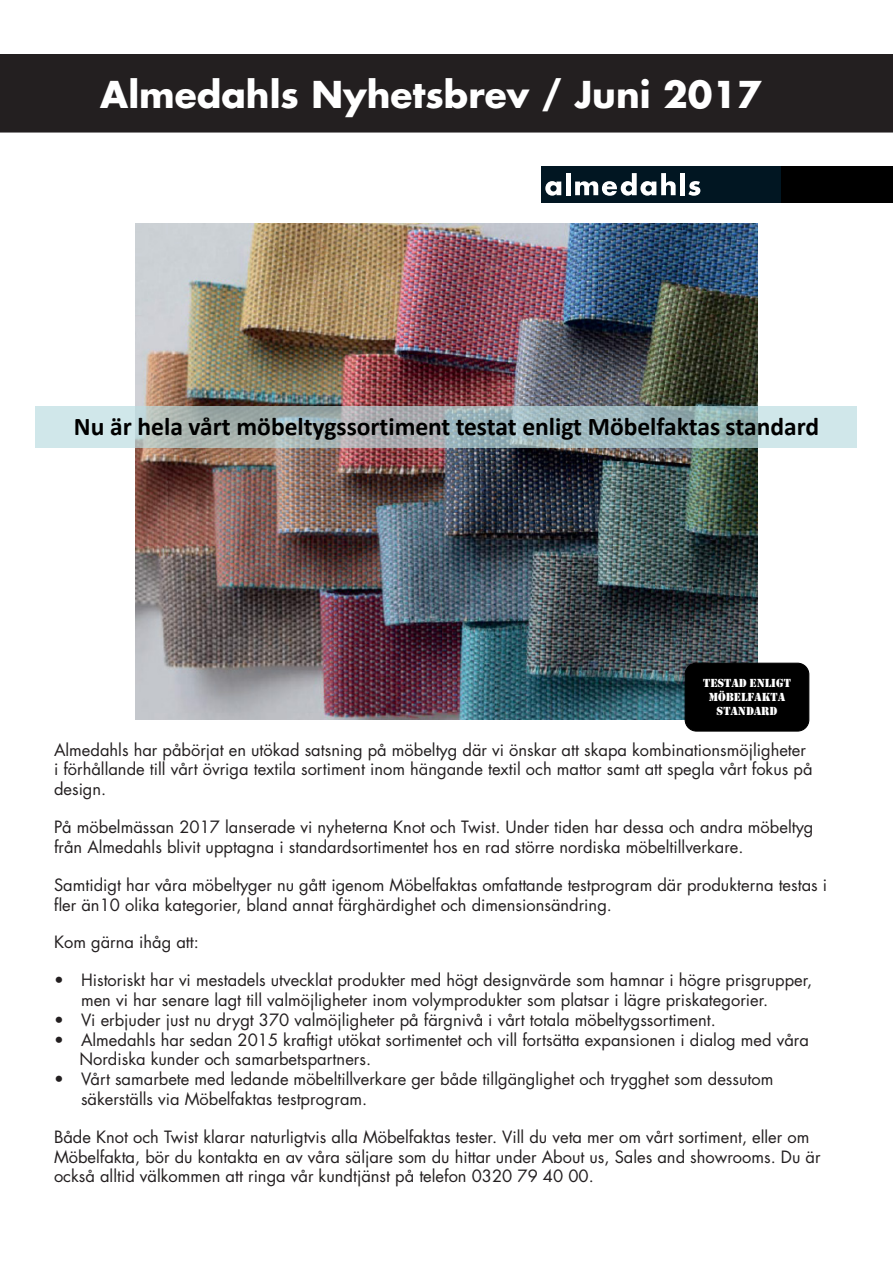
<style>
.page{position:relative;width:893px;height:1263px;background:#fff}
.page>*{position:absolute;margin:0;border:0;box-sizing:border-box;transform-origin:0 0}
.t1{font:700 36px "Futura Std";color:#fff}
.t2{font:700 25.5px "Calibri";letter-spacing:-.005em;color:#000}
.t3{font:16.5px/19.8px "Futura Std";color:#231f20}
.t4{font:12px/14.4px "Stencil";color:#fff;text-align:center}
</style>
<div class="page">
<div style="left:1px;top:55px;width:891px;height:77px;background:#231f20"></div>
<div style="left:0;top:54px;width:893px;height:79px;border:2px solid #231f20"></div>
<div style="left:541px;top:166px;width:352px;height:36px;background:#000"></div>
<div style="left:541px;top:166px;width:240px;height:36px;background:#011622"></div>
<svg style="left:545px;top:181px;width:16px;height:15px"></svg>
<div style="left:566px;top:173px;width:5px;height:22px;background:#fff"></div>
<svg style="left:575px;top:173px;width:101px;height:23px"></svg>
<div style="left:680px;top:173px;width:5px;height:22px;background:#fff"></div>
<svg style="left:688px;top:181px;width:12px;height:15px"></svg>
<img style="left:136px;top:223px;width:621px;height:496px">
<div style="left:36px;top:406px;width:821px;height:42px;background:#badde1;opacity:.68"></div>
<div style="left:685px;top:663px;width:124px;height:68px;background:#000;border:1px solid #000;border-radius:11px"></div>
<p class="t1" style="left:100px;top:71px;width:663px">Almedahls Nyhetsbrev / Juni 2017</p>
<p class="t2" style="left:74px;top:409px;width:747px">Nu är hela vårt möbeltygssortiment testat enligt Möbelfaktas standard</p>
<p class="t4" style="left:703px;top:675px;width:89px">TESTAD ENLIGT<br>MÖBELFAKTA<br>STANDARD</p>
<p class="t3" style="left:54px;top:740px;width:760px">Almedahls har påbörjat en utökad satsning på möbeltyg där vi önskar att skapa kombinationsmöjligheter i förhållande till vårt övriga textila sortiment inom hängande textil och mattor samt att spegla vårt fokus på design.</p>
<p class="t3" style="left:54px;top:817px;width:761px">På möbelmässan 2017 lanserade vi nyheterna Knot och Twist. Under tiden har dessa och andra möbeltyg från Almedahls blivit upptagna i standardsortimentet hos en rad större nordiska möbeltillverkare.</p>
<p class="t3" style="left:54px;top:875px;width:775px">Samtidigt har våra möbeltyger nu gått igenom Möbelfaktas omfattande testprogram där produkterna testas i fler än10 olika kategorier, bland annat färghärdighet och dimensionsändring.</p>
<p class="t3" style="left:54px;top:932px;width:146px">Kom gärna ihåg att:</p>
<p class="t3" style="left:81px;top:970px;width:733px;text-indent:-27px">• Historiskt har vi mestadels utvecklat produkter med högt designvärde som hamnar i högre prisgrupper, men vi har senare lagt till valmöjligheter inom volymprodukter som platsar i lägre priskategorier.</p>
<p class="t3" style="left:54px;top:1010px;width:663px">• Vi erbjuder just nu drygt 370 valmöjligheter på färgnivå i vårt totala möbeltygssortiment.</p>
<p class="t3" style="left:54px;top:1030px;width:756px">• Almedahls har sedan 2015 kraftigt utökat sortimentet och vill fortsätta expansionen i dialog med våra</p>
<p class="t3" style="left:79px;top:1049px;width:293px">Nordiska kunder och samarbetspartners.</p>
<p class="t3" style="left:81px;top:1069px;width:694px;text-indent:-27px">• Vårt samarbete med ledande möbeltillverkare ger både tillgänglighet och trygghet som dessutom säkerställs via Möbelfaktas testprogram.</p>
<p class="t3" style="left:54px;top:1127px;width:768px">Både Knot och Twist klarar naturligtvis alla Möbelfaktas tester. Vill du veta mer om vårt sortiment, eller om<br>Möbelfakta, bör du kontakta en av våra säljare som du hittar under About us, Sales and showrooms. Du är också alltid välkommen att ringa vår kundtjänst på telefon 0320 79 40 00.</p>
</div>
